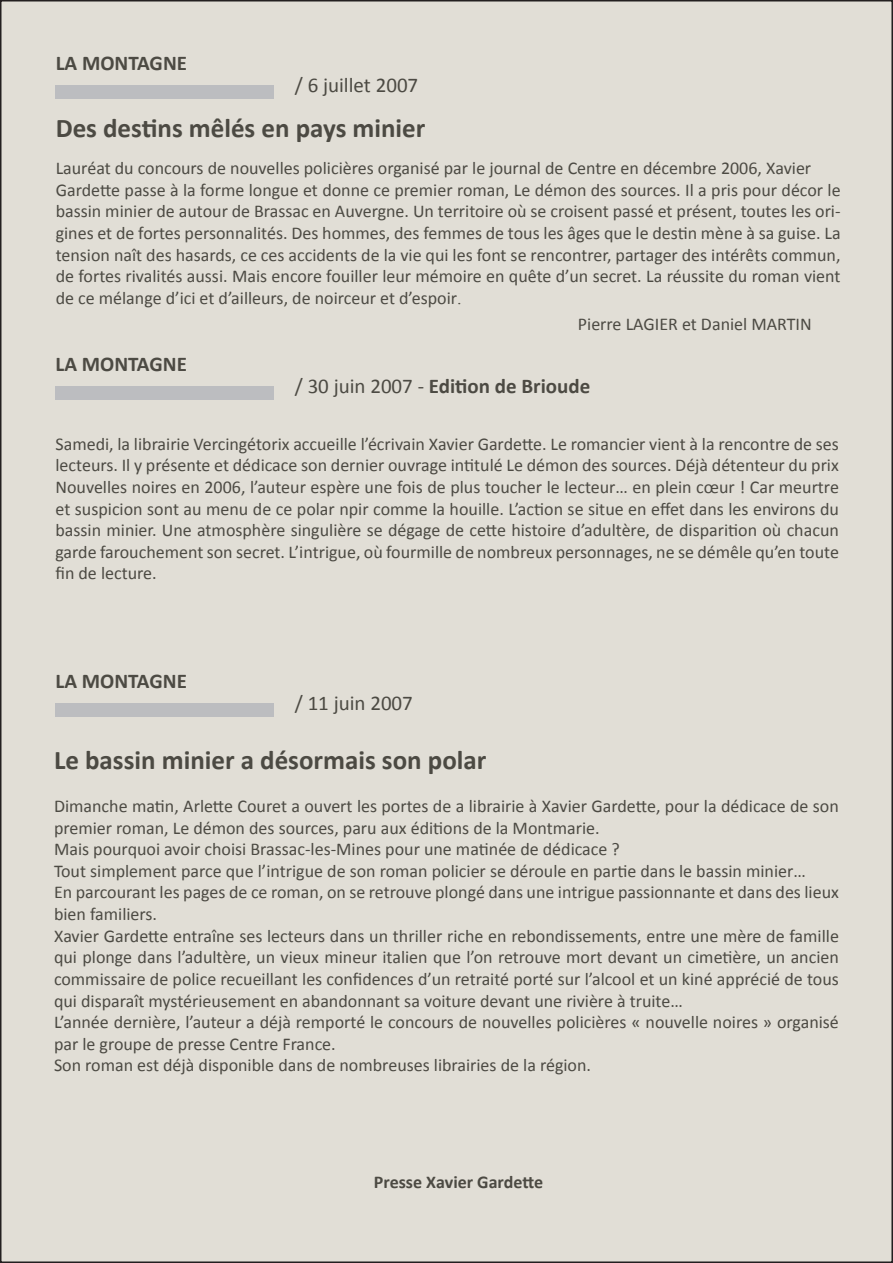
<style>
.page{position:relative;width:893px;height:1263px;background:#fff}
.page>*{position:absolute;margin:0;border:0;box-sizing:border-box;transform-origin:0 0}
.t1{font:700 27px "Calibri";color:#4c4a43}
.t2{font:700 21px "Calibri";color:#4c4a43}
.t3{font:21px "Calibri";color:#4c4a43}
.t4{font:18px/21.6px "Calibri";color:#4c4a43;text-align:justify}
.t5{font:700 18px "Calibri";color:#4c4a43}
.s1{font-family:"Times New Roman"}
.s2{font-weight:400}
</style>
<div class="page">
<div style="left:1px;top:1px;width:891px;height:1261px;background:#e1ded6"></div>
<div style="left:56px;top:66px;width:218px;height:32px;background:#bcbdc0"></div>
<div style="left:56px;top:54px;width:218px;height:30px;background:#e1ded6"></div>
<div style="left:56px;top:367px;width:218px;height:33px;background:#bcbdc0"></div>
<div style="left:56px;top:355px;width:218px;height:30px;background:#e1ded6"></div>
<div style="left:56px;top:684px;width:218px;height:33px;background:#bcbdc0"></div>
<div style="left:56px;top:672px;width:218px;height:30px;background:#e1ded6"></div>
<p class="t2" style="left:56px;top:50px;width:133px">LA MONTAGNE</p>
<p class="t3" style="left:295px;top:72px;width:125px">/ 6 juillet 2007</p>
<p class="t1" style="left:56px;top:112px;width:371px">Des destins mêlés en pays minier</p>
<p class="t4" style="left:56px;top:157px;width:757px">Lauréat du concours de nouvelles policières organisé par le journal de Centre en décembre 2006, Xavier</p>
<p class="t4" style="left:56px;top:178px;width:786px">Gardette passe à la forme longue et donne ce premier roman, Le démon des sources. Il a pris pour décor le bassin minier de autour de Brassac en Auvergne. Un territoire où se croisent passé et présent, toutes les ori&shy;gines et de fortes personnalités. Des hommes, des femmes de tous les âges que le destin mène à sa guise. La tension naît des hasards, ce ces accidents de la vie qui les font se rencontrer, partager des intérêts commun, de fortes rivalités aussi. Mais encore fouiller leur mémoire en quête d’un secret. La réussite du roman vient de ce mélange d’ici et d’ailleurs, de noirceur et d’espoir<span class="s1">.</span></p>
<p class="t2" style="left:56px;top:351px;width:133px">LA MONTAGNE</p>
<p class="t4" style="left:578px;top:313px;width:235px">Pierre LAGIER et Daniel MARTIN</p>
<p class="t2" style="left:295px;top:373px;width:297px"><span class="s2">/ 30 juin 2007 -</span> Edition de Brioude</p>
<p class="t4" style="left:56px;top:432px;width:785px">Samedi, la librairie Vercingétorix accueille l’écrivain Xavier Gardette. Le romancier vient à la rencontre de ses lecteurs. Il y présente et dédicace son dernier ouvrage intitulé Le démon des sources. Déjà détenteur du prix Nouvelles noires en 2006, l’auteur espère une fois de plus toucher le lecteur… en plein cœur ! Car meurtre et suspicion sont au menu de ce polar npir comme la houille. L’action se situe en effet dans les environs du bassin minier. Une atmosphère singulière se dégage de cette histoire d’adultère, de disparition où chacun garde farouchement son secret. L’intrigue, où fourmille de nombreux personnages, ne se démêle qu’en toute fin de lecture.</p>
<p class="t2" style="left:56px;top:668px;width:133px">LA MONTAGNE</p>
<p class="t3" style="left:295px;top:690px;width:120px">/ 11 juin 2007</p>
<p class="t1" style="left:54px;top:743px;width:434px">Le bassin minier a désormais son polar</p>
<p class="t4" style="left:54px;top:794px;width:786px">Dimanche matin, Arlette Couret a ouvert les portes de a librairie à Xavier Gardette, pour la dédicace de son premier roman, Le démon des sources, paru aux éditions de la Montmarie.</p>
<p class="t4" style="left:54px;top:838px;width:567px">Mais pourquoi avoir choisi Brassac-les-Mines pour une matinée de dédicace ?</p>
<p class="t4" style="left:54px;top:859px;width:753px">Tout simplement parce que l’intrigue de son roman policier se déroule en partie dans le bassin minier…</p>
<p class="t4" style="left:54px;top:881px;width:786px">En parcourant les pages de ce roman, on se retrouve plongé dans une intrigue passionnante et dans des lieux bien familiers.</p>
<p class="t4" style="left:54px;top:924px;width:786px">Xavier Gardette entraîne ses lecteurs dans un thriller riche en rebondissements, entre une mère de famille qui plonge dans l’adultère, un vieux mineur italien que l’on retrouve mort devant un cimetière, un ancien commissaire de police recueillant les confidences d’un retraité porté sur l’alcool et un kiné apprécié de tous qui disparaît mystérieusement en abandonnant sa voiture devant une rivière à truite…</p>
<p class="t4" style="left:54px;top:1010px;width:786px">L’année dernière, l’auteur a déjà remporté le concours de nouvelles policières « nouvelle noires » organisé par le groupe de presse Centre France.</p>
<p class="t4" style="left:54px;top:1054px;width:539px">Son roman est déjà disponible dans de nombreuses librairies de la région.</p>
<p class="t5" style="left:374px;top:1170px;width:171px">Presse Xavier Gardette</p>
</div>
